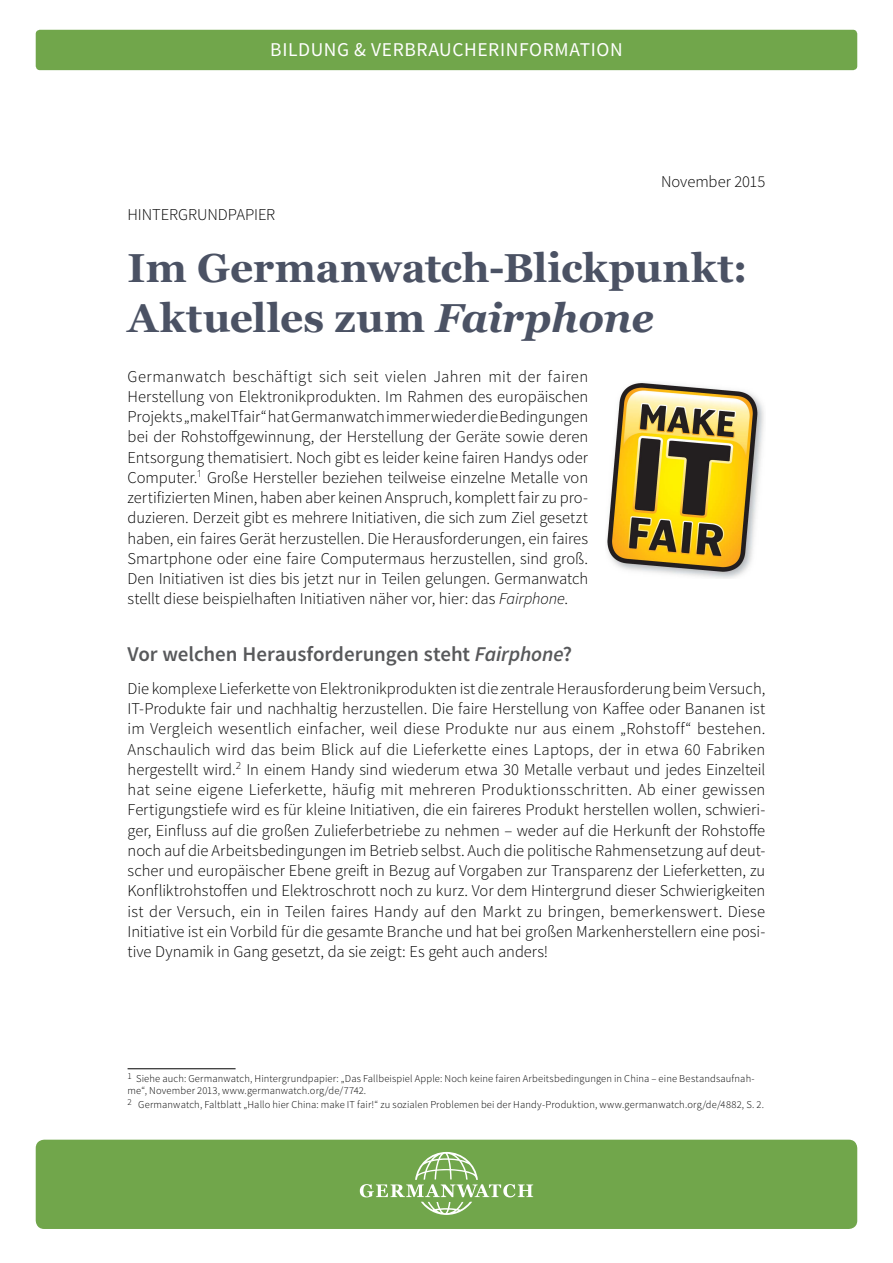
<style>
.page{position:relative;width:893px;height:1263px;background:#fff}
.page>*{position:absolute;margin:0;border:0;box-sizing:border-box;transform-origin:0 0}
.t1{font:700 40.5px/49.5px "Georgia";letter-spacing:.005em;color:#4b5264}
.t2{font:600 21px "Source Sans Pro";letter-spacing:-.005em;color:#58595b}
.t3{font:19.5px "Source Sans Pro";letter-spacing:.03em;color:#fff}
.t4{font:300 16.5px/20.2px "Source Sans Pro";letter-spacing:-.005em;color:#000;text-align:justify}
.t5{font:300 10.5px/12px "Source Sans Pro";letter-spacing:.015em;color:#000}
.s1{font-style:italic}
</style>
<div class="page">
<div style="left:36px;top:30px;width:821px;height:40px;background:#71a64b;border-radius:4px"></div>
<div style="left:36px;top:1140px;width:821px;height:89px;background:#71a64b;border-radius:9px"></div>
<svg style="left:360px;top:1152px;width:173px;height:63px"></svg>
<hr style="left:128px;top:1068px;width:108px;height:1px;background:#000">
<img style="left:607px;top:383px;width:157px;height:195px">
<p class="t3" style="left:270px;top:37px;width:354px">BILDUNG &amp; VERBRAUCHERINFORMATION</p>
<p class="t4" style="left:661px;top:171px;width:106px">November 2015</p>
<p class="t4" style="left:128px;top:204px;width:149px">HINTERGRUNDPAPIER</p>
<h1 class="t1" style="left:128px;top:243px;width:622px">Im Germanwatch-Blickpunkt:<br>Aktuelles zum <span class="s1">Fairphone</span></h1>
<p class="t4" style="left:128px;top:366px;width:462px">Germanwatch beschäftigt sich seit vielen Jahren mit der fairen Herstellung von Elektronikprodukten. Im Rahmen des europäischen Projekts „makeITfair“ hat Germanwatch immer wieder die Bedingungen bei der Rohstoffgewinnung, der Herstellung der Geräte sowie deren Entsorgung thematisiert. Noch gibt es leider keine fairen Handys oder Computer.<sup>1</sup> Große Hersteller beziehen teilweise einzelne Metalle von zertifizierten Minen, haben aber keinen Anspruch, komplett fair zu pro&shy;duzieren. Derzeit gibt es mehrere Initiativen, die sich zum Ziel gesetzt haben, ein faires Gerät herzustellen. Die Herausforderungen, ein faires Smartphone oder eine faire Computermaus herzustellen, sind groß.<br>Den Initiativen ist dies bis jetzt nur in Teilen gelungen. Germanwatch stellt diese beispielhaften Initiativen näher vor, hier: das <span class="s1">Fairphone</span>.</p>
<p class="t2" style="left:128px;top:641px;width:446px">Vor welchen Herausforderungen steht <span class="s1">Fairphone</span>?</p>
<p class="t4" style="left:128px;top:678px;width:639px">Die komplexe Lieferkette von Elektronikprodukten ist die zentrale Herausforderung beim Versuch, IT-Produkte fair und nachhaltig herzustellen. Die faire Herstellung von Kaffee oder Bananen ist im Vergleich wesentlich einfacher, weil diese Produkte nur aus einem „Rohstoff“ bestehen.<br>Anschaulich wird das beim Blick auf die Lieferkette eines Laptops, der in etwa 60 Fabriken hergestellt wird.<sup>2</sup> In einem Handy sind wiederum etwa 30 Metalle verbaut und jedes Einzelteil hat seine eigene Lieferkette, häufig mit mehreren Produktionsschritten. Ab einer gewissen Fertigungstiefe wird es für kleine Initiativen, die ein faireres Produkt herstellen wollen, schwieri&shy;ger, Einfluss auf die großen Zulieferbetriebe zu nehmen – weder auf die Herkunft der Rohstoffe noch auf die Arbeitsbedingungen im Betrieb selbst. Auch die politische Rahmensetzung auf deut&shy;scher und europäischer Ebene greift in Bezug auf Vorgaben zur Transparenz der Lieferketten, zu Konfliktrohstoffen und Elektroschrott noch zu kurz. Vor dem Hintergrund dieser Schwierigkeiten ist der Versuch, ein in Teilen faires Handy auf den Markt zu bringen, bemerkenswert. Diese Initiative ist ein Vorbild für die gesamte Branche und hat bei großen Markenherstellern eine posi&shy;tive Dynamik in Gang gesetzt, da sie zeigt: Es geht auch anders!</p>
<p class="t5" style="left:128px;top:1073px;width:629px"><sup>1</sup> Siehe auch: Germanwatch, Hintergrundpapier: „Das Fallbeispiel Apple: Noch keine fairen Arbeitsbedingungen in China – eine Bestandsaufnah&shy;me“, November 2013, www.germanwatch.org/de/7742.</p>
<p class="t5" style="left:128px;top:1098px;width:638px"><sup>2</sup> Germanwatch, Faltblatt „Hallo hier China: make IT fair!“ zu sozialen Problemen bei der Handy-Produktion, www.germanwatch.org/de/4882, S. 2.</p>
</div>
